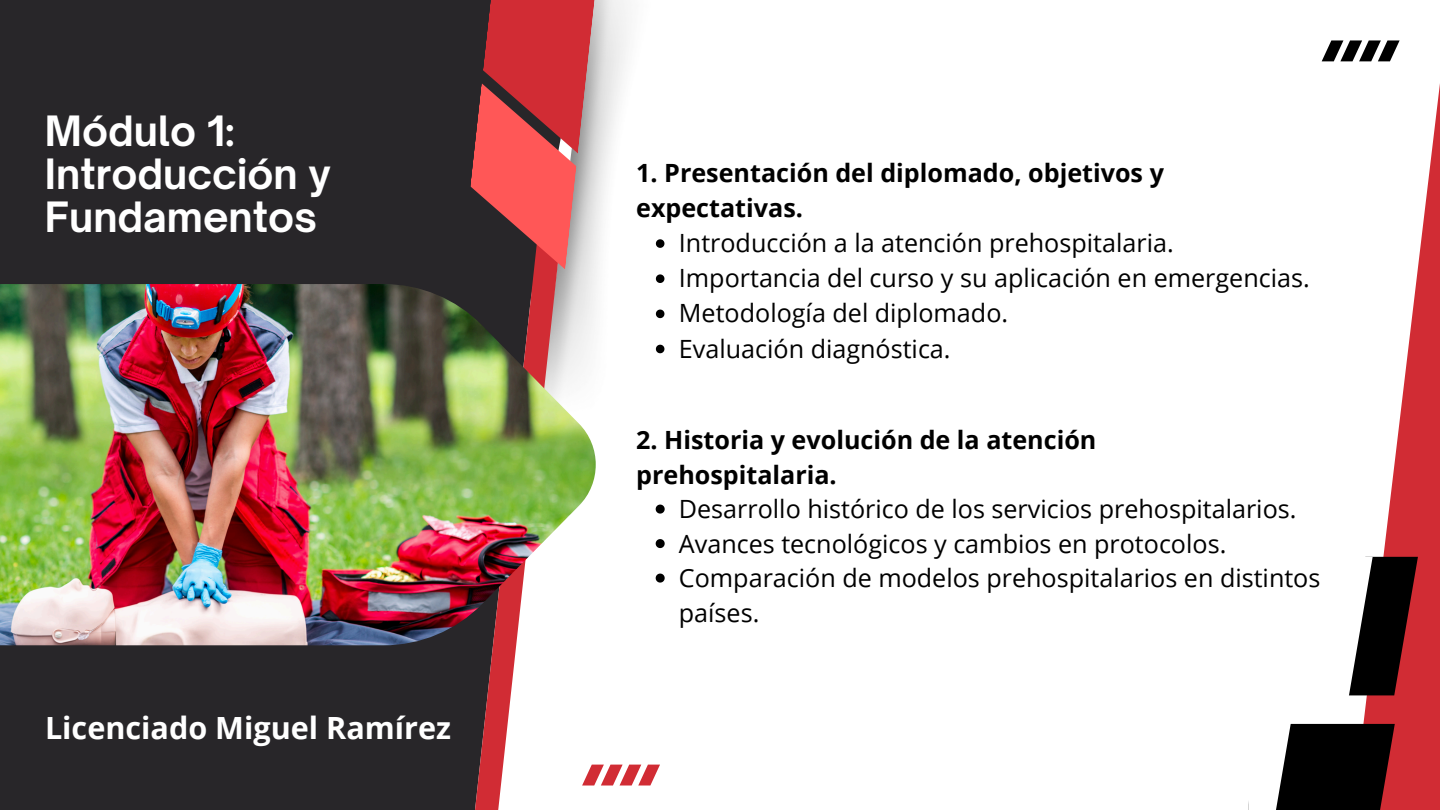
<style>
.page{position:relative;width:1440px;height:810px;background:#fff}
.page>*{position:absolute;margin:0;border:0;box-sizing:border-box;transform-origin:0 0}
.t1{font:700 40px/42.8px "Open Sauce One";color:#fff}
.t2{font:700 30.6px "Open Sans";color:#fff}
.t3{font:25.1px/34.5px "Open Sans";color:#000}
.t4{font:700 25.1px/35.1px "Open Sans";color:#000}
</style>
<div class="page">
<svg style="left:1365px;top:83px;width:75px;height:727px"></svg>
<svg style="left:1248px;top:557px;width:170px;height:253px"></svg>
<div style="left:0;top:0;width:602px;height:810px;background:#282629"></div>
<img style="left:568px;top:0;width:97px;height:427px">
<svg style="left:475px;top:270px;width:93px;height:540px;background:#d5abae"></svg>
<svg style="left:470px;top:0;width:145px;height:270px"></svg>
<svg style="left:575px;top:765px;width:85px;height:27px"></svg>
<img style="left:0;top:284px;width:596px;height:361px">
<svg style="left:1321px;top:40px;width:79px;height:22px"></svg>
<svg style="left:656px;top:239px;width:8px;height:9px"></svg>
<svg style="left:656px;top:274px;width:8px;height:9px"></svg>
<svg style="left:656px;top:310px;width:8px;height:8px"></svg>
<svg style="left:656px;top:345px;width:8px;height:8px"></svg>
<svg style="left:656px;top:505px;width:9px;height:9px"></svg>
<svg style="left:656px;top:539px;width:9px;height:9px"></svg>
<svg style="left:656px;top:574px;width:9px;height:9px"></svg>
<h2 class="t1" style="left:45px;top:110px;width:287px">Módulo 1:<br>Introducción y<br>Fundamentos</h2>
<p class="t2" style="left:45px;top:706px;width:408px">Licenciado Miguel Ramírez</p>
<p class="t4" style="left:636px;top:155px;width:529px">1. Presentación del diplomado, objetivos y expectativas.</p>
<p class="t3" style="left:679px;top:225px;width:496px">Introducción a la atención prehospitalaria.</p>
<p class="t3" style="left:679px;top:260px;width:632px">Importancia del curso y su aplicación en emergencias.</p>
<h3 class="t3" style="left:679px;top:295px;width:331px">Metodología del diplomado.</h3>
<p class="t3" style="left:679px;top:331px;width:273px">Evaluación diagnóstica.</p>
<p class="t4" style="left:636px;top:422px;width:462px">2. Historia y evolución de la atención</p>
<p class="t4" style="left:636px;top:456px;width:202px">prehospitalaria.</p>
<p class="t3" style="left:679px;top:491px;width:619px">Desarrollo histórico de los servicios prehospitalarios.</p>
<p class="t3" style="left:679px;top:526px;width:549px">Avances tecnológicos y cambios en protocolos.</p>
<h3 class="t3" style="left:679px;top:560px;width:643px">Comparación de modelos prehospitalarios en distintos países.</h3>
</div>
